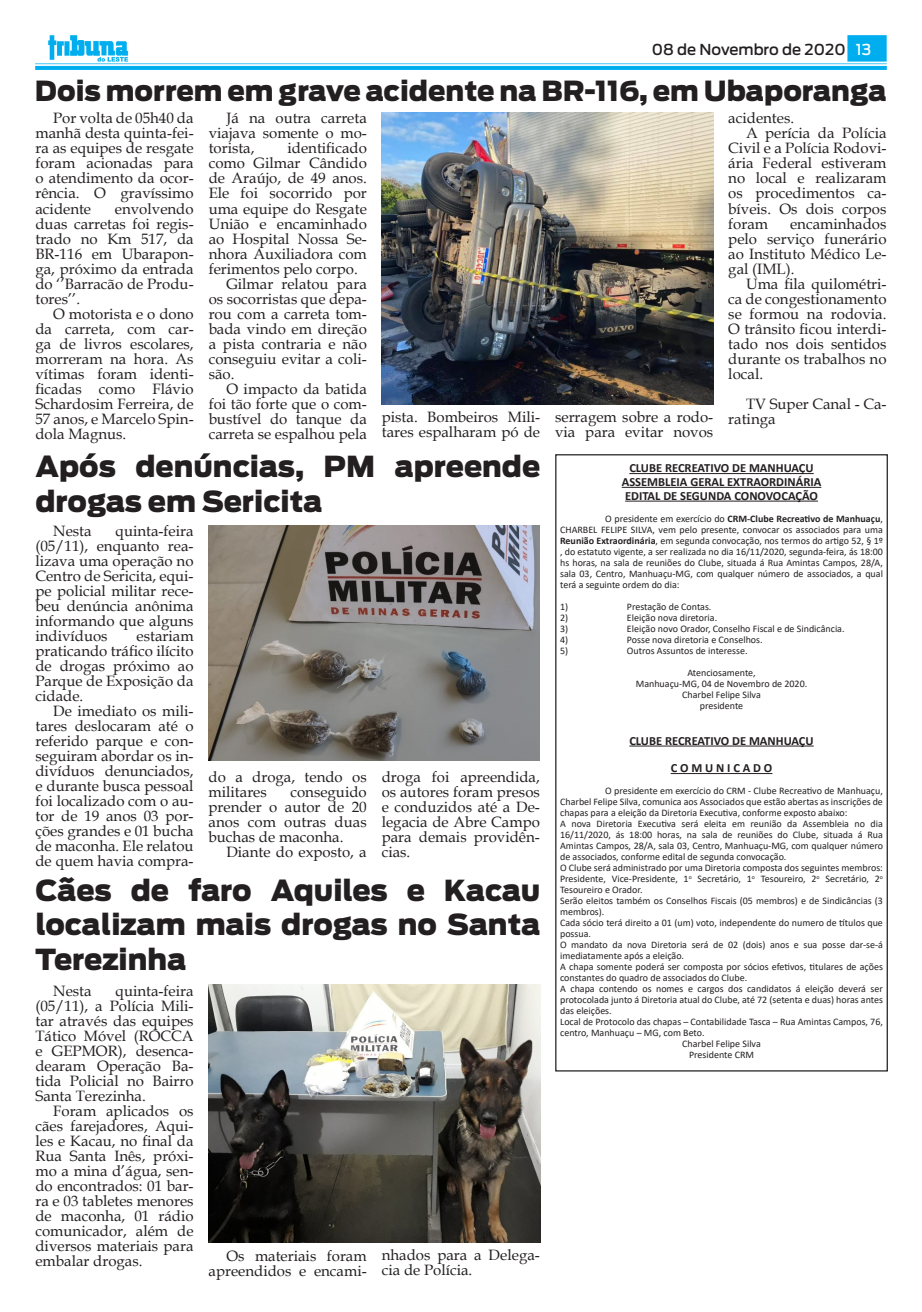
<style>
.page{position:relative;width:922px;height:1312px;background:#fff}
.page>*{position:absolute;margin:0;border:0;box-sizing:border-box;transform-origin:0 0}
.t1{font:900 28.75px/34.5px "Antenna";color:#231f20}
.t2{font:900 27.5px "Antenna";color:#231f20}
.Tribuna_Texto_-_Book{font:15px/15px "Book Antiqua";color:#231f20;text-align:justify}
.t3{font:500 15px "Antenna";color:#231f20}
.t4{font:700 12.5px "Calibri";color:#231f20}
.t5{font:10px/11px "Calibri";color:#231f20;text-align:justify}
.s1{color:#fff}
.s2{font-weight:700}
</style>
<div class="page">
<img style="left:35px;top:35px;width:851px;height:34px">
<img style="left:208px;top:525px;width:331px;height:235px">
<img style="left:209px;top:984px;width:331px;height:257px">
<img style="left:382px;top:112px;width:331px;height:292px">
<hr style="left:629px;top:473px;width:184px;height:1px;background:#231f20">
<hr style="left:621px;top:487px;width:200px;height:1px;background:#231f20">
<hr style="left:625px;top:500px;width:192px;height:1px;background:#231f20">
<hr style="left:629px;top:745px;width:184px;height:1px;background:#231f20">
<hr style="left:670px;top:773px;width:102px;height:1px;background:#231f20">
<p class="t3" style="left:651px;top:41px;width:221px">08 de Novembro de 2020 <span class="s1">13</span></p>
<p class="t2" style="left:35px;top:74px;width:852px">Dois morrem em grave acidente na BR-116, em Ubaporanga</p>
<p class="Tribuna_Texto_-_Book" style="left:35px;top:110px;width:160px;text-indent:18px">Por volta de 05h40 da manhã desta quinta-fei&shy;ra as equipes de resgate foram acionadas para o atendimento da ocor&shy;rência. O gravíssimo acidente</p>
<p class="Tribuna_Texto_-_Book" style="left:728px;top:110px;width:67px">acidentes.</p>
<p class="Tribuna_Texto_-_Book" style="left:728px;top:125px;width:160px;text-indent:18px">A perícia da Polícia Civil e a Polícia Rodovi&shy;ária Federal estiveram no local e realizaram os procedimentos ca&shy;bíveis. Os dois corpos foram</p>
<p class="Tribuna_Texto_-_Book" style="left:209px;top:110px;width:160px;text-indent:18px">Já na outra carreta viajava somente o mo&shy;torista,</p>
<p class="Tribuna_Texto_-_Book" style="left:209px;top:140px;width:160px;text-indent:79px">identificado como Gilmar Cândido de Araújo, de 49 anos.<br>Ele foi socorrido por uma equipe do Resgate União e encaminhado ao Hospital Nossa Se&shy;nhora Auxiliadora com ferimentos pelo corpo.</p>
<p class="Tribuna_Texto_-_Book" style="left:209px;top:275px;width:160px;text-indent:18px">Gilmar relatou para os socorristas que depa&shy;rou com a carreta tom&shy;bada vindo em direção a pista contraria e não conseguiu evitar a coli&shy;são.</p>
<p class="Tribuna_Texto_-_Book" style="left:209px;top:380px;width:160px;text-indent:18px">O impacto da batida foi tão forte que o com&shy;bustível do tanque da carreta se espalhou pela</p>
<p class="Tribuna_Texto_-_Book" style="left:35px;top:200px;width:160px;text-indent:79px">envolvendo duas carretas foi regis&shy;trado no Km 517, da BR-116 em Ubarapon&shy;ga, próximo da entrada do ‘’Barracão de Produ&shy;tores’’.</p>
<p class="Tribuna_Texto_-_Book" style="left:35px;top:305px;width:160px;text-indent:18px">O motorista e o dono da carreta, com car&shy;ga de livros escolares, morreram na hora. As vítimas foram identi&shy;ficadas como Flávio Schardosim Ferreira, de 57 anos, e Marcelo Spin&shy;dola Magnus.</p>
<p class="Tribuna_Texto_-_Book" style="left:728px;top:215px;width:160px;text-indent:62px">encaminhados pelo serviço funerário ao Instituto Médico Le&shy;gal (IML).</p>
<p class="Tribuna_Texto_-_Book" style="left:728px;top:275px;width:160px;text-indent:18px">Uma fila quilométri&shy;ca de congestionamento se formou na rodovia.<br>O trânsito ficou interdi&shy;tado nos dois sentidos durante os trabalhos no local.</p>
<p class="Tribuna_Texto_-_Book" style="left:728px;top:395px;width:160px;text-indent:18px">TV Super Canal - Ca&shy;ratinga</p>
<p class="t4" style="left:629px;top:459px;width:186px">CLUBE RECREATIVO DE MANHUAÇU</p>
<p class="t4" style="left:621px;top:473px;width:201px">ASSEMBLEIA GERAL EXTRAORDINÁRIA</p>
<p class="t4" style="left:625px;top:486px;width:194px">EDITAL DE SEGUNDA CONOVOCAÇÃO</p>
<p class="t5" style="left:560px;top:512px;width:324px;text-indent:45px">O presidente em exercício do <span class="s2">CRM-Clube Recreativo de Manhuaçu</span>, CHARBEL FELIPE SILVA, vem pelo presente, convocar os associados para uma <span class="s2">Reunião Extraordinária</span>, em segunda convocação, nos termos do artigo 52, § 1º , do estatuto vigente, a ser realizada no dia 16/11/2020, segunda-feira, ás 18:00 hs horas, na sala de reuniões do Clube, situada á Rua Amintas Campos, 28/A, sala 03, Centro, Manhuaçu-MG, com qualquer número de associados, a qual terá a seguinte ordem do dia:</p>
<p class="t5" style="left:560px;top:600px;width:10px">1)</p>
<p class="t5" style="left:626px;top:600px;width:86px">Prestação de Contas.</p>
<p class="t5" style="left:560px;top:611px;width:10px">2)</p>
<p class="t5" style="left:626px;top:611px;width:92px">Eleição nova diretoria.</p>
<p class="t5" style="left:560px;top:622px;width:10px">3)</p>
<p class="t5" style="left:626px;top:622px;width:219px">Eleição novo Orador, Conselho Fiscal e de Sindicância.</p>
<p class="t5" style="left:560px;top:633px;width:10px">4)</p>
<p class="t5" style="left:626px;top:633px;width:137px">Posse nova diretoria e Conselhos.</p>
<p class="t5" style="left:560px;top:644px;width:10px">5)</p>
<p class="t5" style="left:626px;top:644px;width:122px">Outros Assuntos de interesse.</p>
<p class="t5" style="left:687px;top:666px;width:70px">Atenciosamente,</p>
<p class="t5" style="left:635px;top:677px;width:173px">Manhuaçu-MG, 04 de Novembro de 2020.</p>
<p class="t5" style="left:682px;top:688px;width:80px">Charbel Felipe Silva</p>
<p class="t5" style="left:699px;top:699px;width:45px">presidente</p>
<p class="t4" style="left:629px;top:731px;width:186px">CLUBE RECREATIVO DE MANHUAÇU</p>
<p class="t4" style="left:670px;top:759px;width:103px">C O M U N I C A D O</p>
<p class="t5" style="left:560px;top:785px;width:324px;text-indent:45px">O presidente em exercício do CRM - Clube Recreativo de Manhuaçu, Charbel Felipe Silva, comunica aos Associados que estão abertas as inscrições de chapas para a eleição da Diretoria Executiva, conforme exposto abaixo:</p>
<p class="t5" style="left:560px;top:818px;width:324px">A nova Diretoria Executiva será eleita em reunião da Assembleia no dia 16/11/2020, ás 18:00 horas, na sala de reuniões do Clube, situada á Rua Amintas Campos, 28/A, sala 03, Centro, Manhuaçu-MG, com qualquer número de associados, conforme edital de segunda convocação.</p>
<p class="t5" style="left:560px;top:862px;width:324px">O Clube será administrado por uma Diretoria composta dos seguintes membros:<br>Presidente, Vice-Presidente, 1<sup>o</sup> Secretário, 1<sup>o</sup> Tesoureiro, 2<sup>o</sup> Secretário, 2<sup>o </sup>Tesoureiro e Orador.</p>
<p class="t5" style="left:560px;top:895px;width:324px">Serão eleitos também os Conselhos Fiscais (05 membros) e de Sindicâncias (3 membros).</p>
<p class="t5" style="left:560px;top:917px;width:324px">Cada sócio terá direito a 01 (um) voto, independente do numero de títulos que possua.</p>
<p class="t5" style="left:560px;top:939px;width:324px">O mandato da nova Diretoria será de 02 (dois) anos e sua posse dar-se-á imediatamente após a eleição.</p>
<p class="t5" style="left:560px;top:961px;width:324px">A chapa somente poderá ser composta por sócios efetivos, titulares de ações constantes do quadro de associados do Clube.</p>
<p class="t5" style="left:560px;top:983px;width:324px">A chapa contendo os nomes e cargos dos candidatos á eleição deverá ser protocolada junto á Diretoria atual do Clube, até 72 (setenta e duas) horas antes das eleições.</p>
<p class="t5" style="left:560px;top:1016px;width:324px">Local de Protocolo das chapas – Contabilidade Tasca – Rua Amintas Campos, 76, centro, Manhuaçu – MG, com Beto.</p>
<p class="t5" style="left:682px;top:1038px;width:80px">Charbel Felipe Silva</p>
<p class="t5" style="left:689px;top:1049px;width:66px">Presidente CRM</p>
<p class="Tribuna_Texto_-_Book" style="left:382px;top:409px;width:160px">pista. Bombeiros Mili&shy;tares espalharam pó de</p>
<p class="Tribuna_Texto_-_Book" style="left:555px;top:409px;width:160px">serragem sobre a rodo&shy;via para evitar novos</p>
<p class="t1" style="left:35px;top:449px;width:506px">Após denúncias, PM apreende drogas em Sericita</p>
<p class="Tribuna_Texto_-_Book" style="left:35px;top:523px;width:160px;text-indent:80px">quinta-feira (05/11), enquanto rea&shy;lizava uma operação no Centro de Sericita, equi&shy;pe policial militar rece&shy;beu denúncia anônima informando que alguns indivíduos</p>
<p class="Tribuna_Texto_-_Book" style="left:53px;top:523px;width:40px">Nesta</p>
<p class="Tribuna_Texto_-_Book" style="left:35px;top:628px;width:160px;text-indent:101px">estariam praticando tráfico ilícito de drogas próximo ao Parque de Exposição da cidade.</p>
<p class="Tribuna_Texto_-_Book" style="left:35px;top:703px;width:160px;text-indent:18px">De imediato os mili&shy;tares deslocaram até o referido parque e con&shy;seguiram abordar os in&shy;divíduos denunciados, e durante busca pessoal foi localizado com o au&shy;tor de 19 anos 03 por&shy;ções grandes e 01 bucha de maconha. Ele relatou de quem havia compra-</p>
<p class="Tribuna_Texto_-_Book" style="left:208px;top:769px;width:159px">do a droga, tendo os militares</p>
<p class="Tribuna_Texto_-_Book" style="left:381px;top:769px;width:160px">droga foi apreendida, os autores foram presos e conduzidos até a De&shy;legacia de Abre Campo para demais providên&shy;cias.</p>
<p class="Tribuna_Texto_-_Book" style="left:208px;top:784px;width:160px;text-indent:82px">conseguido prender o autor de 20 anos com outras duas buchas de maconha.</p>
<p class="Tribuna_Texto_-_Book" style="left:226px;top:844px;width:142px">Diante do exposto, a</p>
<p class="t1" style="left:36px;top:873px;width:506px;text-align:justify">Cães de faro Aquiles e Kacau localizam mais drogas no Santa Terezinha</p>
<p class="Tribuna_Texto_-_Book" style="left:35px;top:982px;width:160px;text-indent:80px">quinta-feira (05/11), a Polícia Mili&shy;tar através das equipes Tático Móvel (ROCCA e GEPMOR), desenca&shy;dearam Operação Ba&shy;tida Policial no Bairro Santa Terezinha.</p>
<p class="Tribuna_Texto_-_Book" style="left:35px;top:1102px;width:160px;text-indent:18px">Foram aplicados os cães farejadores, Aqui&shy;les e Kacau, no final da Rua Santa Inês, próxi&shy;mo a mina d’água, sen&shy;do encontrados: 01 bar&shy;ra e 03 tabletes menores de maconha, 01 rádio comunicador, além de diversos materiais para embalar drogas.</p>
<p class="Tribuna_Texto_-_Book" style="left:53px;top:982px;width:40px">Nesta</p>
<p class="Tribuna_Texto_-_Book" style="left:208px;top:1247px;width:160px;text-align:right">Os materiais foram apreendidos e encami-</p>
<p class="Tribuna_Texto_-_Book" style="left:381px;top:1246px;width:160px">nhados para a Delega&shy;cia de Polícia.</p>
</div>
